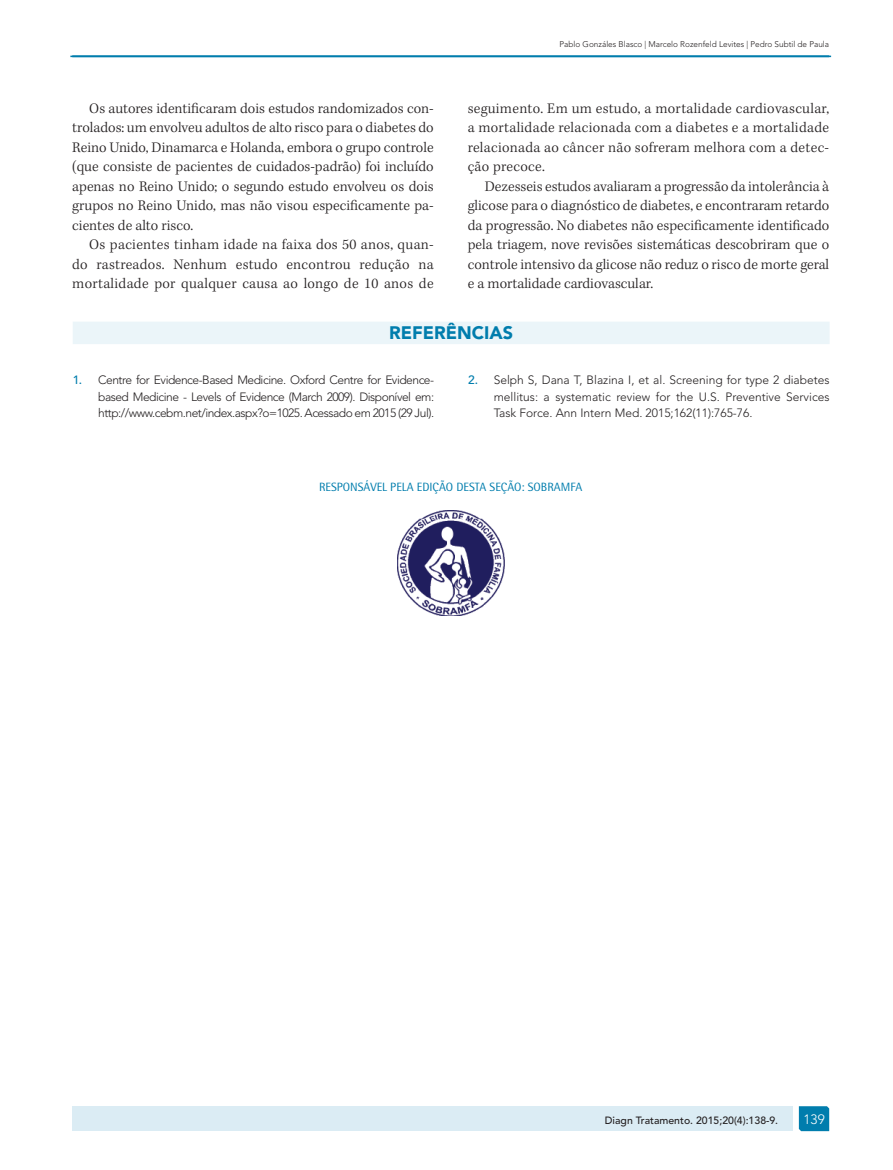
<style>
.page{position:relative;width:893px;height:1170px;background:#fff}
.page>*{position:absolute;margin:0;border:0;box-sizing:border-box;transform-origin:0 0}
.z04_0_sub1{font:900 18px "Avenir LT Std";color:#007dad}
.z05_0_texto_txt{font:300 15px/19.5px "Kepler Std";letter-spacing:.01em;color:#231f20;text-align:justify}
.t1{font:300 13.5px "Avenir LT Std";color:#fff}
.z06_0_referencias{font:300 12px/16.5px "Avenir LT Std";letter-spacing:-.04em;color:#231f20;text-align:justify}
.z02_1_autores_-_trad{font:12px "Rotis Semi Sans Std";color:#007dad}
.z08_1_rodape{font:500 10.5px "Avenir LT Std";color:#231f20}
.z08_0_cabecalho{font:300 8.25px "Avenir LT Std";color:#231f20}
.s1{font-weight:500;color:#007dad}
</style>
<div class="page">
<img style="left:397px;top:510px;width:107px;height:105px">
<div style="left:73px;top:321px;width:757px;height:23px;background:#ebf5f9"></div>
<hr style="left:70px;top:56px;width:761px;height:1px;background:#007dad">
<svg style="left:799px;top:1106px;width:30px;height:24px"></svg>
<div style="left:72px;top:1106px;width:721px;height:24px;background:#dbecf4"></div>
<p class="z05_0_texto_txt" style="left:72px;top:99px;width:363px;text-indent:17px">Os autores identificaram dois estudos randomizados con&shy;trolados: um envolveu adultos de alto risco para o diabetes do Reino Unido, Dinamarca e Holanda, embora o grupo controle (que consiste de pacientes de cuidados-padrão) foi incluído apenas no Reino Unido; o segundo estudo envolveu os dois grupos no Reino Unido, mas não visou especificamente pa&shy;cientes de alto risco.</p>
<p class="z05_0_texto_txt" style="left:72px;top:235px;width:363px;text-indent:17px">Os pacientes tinham idade na faixa dos 50 anos, quan&shy;do rastreados. Nenhum estudo encontrou redução na mortalidade por qualquer causa ao longo de 10 anos de</p>
<p class="z08_0_cabecalho" style="left:559px;top:39px;width:271px">Pablo Gonzáles Blasco | Marcelo Rozenfeld Levites | Pedro Subtil de Paula</p>
<p class="z05_0_texto_txt" style="left:468px;top:99px;width:363px">seguimento. Em um estudo, a mortalidade cardiovascular, a mortalidade relacionada com a diabetes e a mortalidade relacionada ao câncer não sofreram melhora com a detec&shy;ção precoce.</p>
<p class="z05_0_texto_txt" style="left:468px;top:177px;width:363px;text-indent:17px">Dezesseis estudos avaliaram a progressão da intolerância à glicose para o diagnóstico de diabetes, e encontraram retardo da progressão. No diabetes não especificamente identificado pela triagem, nove revisões sistemáticas descobriram que o controle intensivo da glicose não reduz o risco de morte geral e a mortalidade cardiovascular.</p>
<p class="z04_0_sub1" style="left:389px;top:321px;width:126px">REFERÊNCIAS</p>
<p class="z06_0_referencias" style="left:98px;top:372px;width:337px;text-indent:-26px"><span class="s1">1.</span> Centre for Evidence-Based Medicine. Oxford Centre for Evidence&shy;based Medicine - Levels of Evidence (March 2009). Disponível em: http://www.cebm.net/index.aspx?o=1025. Acessado em 2015 (29 Jul).</p>
<p class="z06_0_referencias" style="left:494px;top:372px;width:337px;text-indent:-26px"><span class="s1">2.</span> Selph S, Dana T, Blazina I, et al. Screening for type 2 diabetes mellitus: a systematic review for the U.S. Preventive Services Task Force. Ann Intern Med. 2015;162(11):765-76.</p>
<p class="z02_1_autores_-_trad" style="left:319px;top:480px;width:265px">RESPONSÁVEL PELA EDIÇÃO DESTA SEÇÃO: SOBRAMFA</p>
<p class="z08_1_rodape" style="left:605px;top:1114px;width:175px">Diagn Tratamento. 2015;20(4):138-9.</p>
<p class="t1" style="left:803px;top:1111px;width:23px">139</p>
</div>
